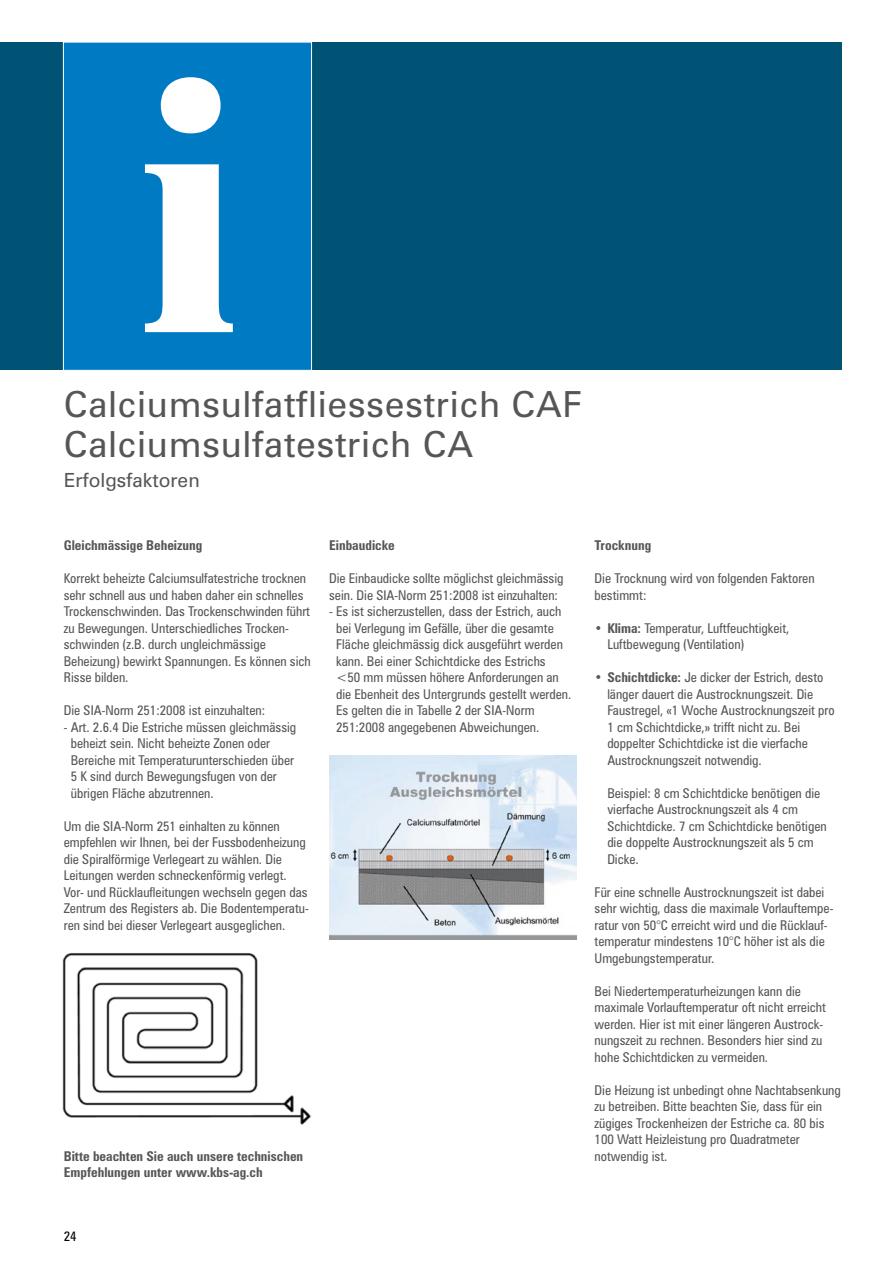
<style>
.page{position:relative;width:893px;height:1263px;background:#fff}
.page>*{position:absolute;margin:0;border:0;box-sizing:border-box;transform-origin:0 0}
.t1{font:36px/39.5px "Zurich BT";letter-spacing:.02em;color:#565655}
.t2{font:19.5px "Zurich BT";color:#565655}
.t3{font:condensed 13.5px/16.5px "Zurich BT";color:#565655}
.t4{font:700 condensed 13.5px/16.5px "Zurich BT";color:#565655}
.t5{font:condensed 13.5px "Zurich BT";color:#000}
.s1{font-weight:700}
</style>
<div class="page">
<div style="left:0;top:43px;width:842px;height:327px;background:#005375"></div>
<svg style="left:63px;top:42px;width:249px;height:329px;background:#2a90cd"></svg>
<img style="left:62px;top:953px;width:249px;height:172px">
<img style="left:329px;top:755px;width:248px;height:184px">
<h1 class="t1" style="left:64px;top:385px;width:520px">Calciumsulfatfliessestrich CAF<br>Calciumsulfatestrich CA</h1>
<h2 class="t2" style="left:64px;top:468px;width:138px">Erfolgsfaktoren</h2>
<p class="t4" style="left:64px;top:537px;width:140px">Gleichmässige Beheizung</p>
<p class="t3" style="left:64px;top:570px;width:249px">Korrekt beheizte Calciumsulfatestriche trocknen sehr schnell aus und haben daher ein schnelles Trockenschwinden. Das Trockenschwinden führt zu Bewegungen. Unterschiedliches Trocken&shy;schwinden (z.B. durch ungleichmässige Beheizung) bewirkt Spannungen. Es können sich Risse bilden.</p>
<p class="t3" style="left:64px;top:702px;width:203px">Die SIA-Norm 251:2008 ist einzuhalten:</p>
<p class="t3" style="left:71px;top:719px;width:227px;text-indent:-7px">- Art. 2.6.4 Die Estriche müssen gleichmässig beheizt sein. Nicht beheizte Zonen oder Bereiche mit Temperaturunterschieden über 5 K sind durch Bewegungsfugen von der übrigen Fläche abzutrennen.</p>
<p class="t3" style="left:64px;top:818px;width:247px">Um die SIA-Norm 251 einhalten zu können empfehlen wir Ihnen, bei der Fussbodenheizung die Spiralförmige Verlegeart zu wählen. Die Leitungen werden schneckenförmig verlegt.<br>Vor- und Rücklaufleitungen wechseln gegen das Zentrum des Registers ab. Die Bodentemperatu&shy;ren sind bei dieser Verlegeart ausgeglichen.</p>
<p class="t4" style="left:329px;top:537px;width:67px">Einbaudicke</p>
<p class="t3" style="left:329px;top:570px;width:236px">Die Einbaudicke sollte möglichst gleichmässig sein. Die SIA-Norm 251:2008 ist einzuhalten:</p>
<p class="t3" style="left:336px;top:603px;width:237px;text-indent:-7px">- Es ist sicherzustellen, dass der Estrich, auch bei Verlegung im Gefälle, über die gesamte Fläche gleichmässig dick ausgeführt werden kann. Bei einer Schichtdicke des Estrichs &lt;50 mm müssen höhere Anforderungen an die Ebenheit des Untergrunds gestellt werden.<br>Es gelten die in Tabelle 2 der SIA-Norm 251:2008 angegebenen Abweichungen.</p>
<p class="t4" style="left:64px;top:1148px;width:241px">Bitte beachten Sie auch unsere technischen<br>Empfehlungen unter www.kbs-ag.ch</p>
<p class="t4" style="left:595px;top:537px;width:58px">Trocknung</p>
<p class="t3" style="left:595px;top:570px;width:222px">Die Trocknung wird von folgenden Faktoren bestimmt:</p>
<p class="t3" style="left:607px;top:620px;width:184px;text-indent:-13px"><span class="s1">• Klima:</span> Temperatur, Luftfeuchtigkeit,<br>Luftbewegung (Ventilation)</p>
<p class="t3" style="left:607px;top:669px;width:229px;text-indent:-13px"><span class="s1">• Schichtdicke:</span> Je dicker der Estrich, desto länger dauert die Austrocknungszeit. Die Faustregel, «1 Woche Austrocknungszeit pro 1 cm Schichtdicke,» trifft nicht zu. Bei doppelter Schichtdicke ist die vierfache Austrocknungszeit notwendig.</p>
<p class="t3" style="left:607px;top:785px;width:221px">Beispiel: 8 cm Schichtdicke benötigen die vierfache Austrocknungszeit als 4 cm Schichtdicke. 7 cm Schichtdicke benötigen die doppelte Austrocknungszeit als 5 cm Dicke.</p>
<p class="t3" style="left:595px;top:884px;width:241px">Für eine schnelle Austrocknungszeit ist dabei sehr wichtig, dass die maximale Vorlauftempe&shy;ratur von 50°C erreicht wird und die Rücklauf&shy;temperatur mindestens 10°C höher ist als die Umgebungstemperatur.</p>
<p class="t3" style="left:595px;top:983px;width:233px">Bei Niedertemperaturheizungen kann die maximale Vorlauftemperatur oft nicht erreicht werden. Hier ist mit einer längeren Austrock&shy;nungszeit zu rechnen. Besonders hier sind zu hohe Schichtdicken zu vermeiden.</p>
<p class="t3" style="left:595px;top:1082px;width:248px">Die Heizung ist unbedingt ohne Nachtabsenkung zu betreiben. Bitte beachten Sie, dass für ein zügiges Trockenheizen der Estriche ca. 80 bis 100 Watt Heizleistung pro Quadratmeter notwendig ist.</p>
<p class="t5" style="left:64px;top:1228px;width:14px">24</p>
</div>
